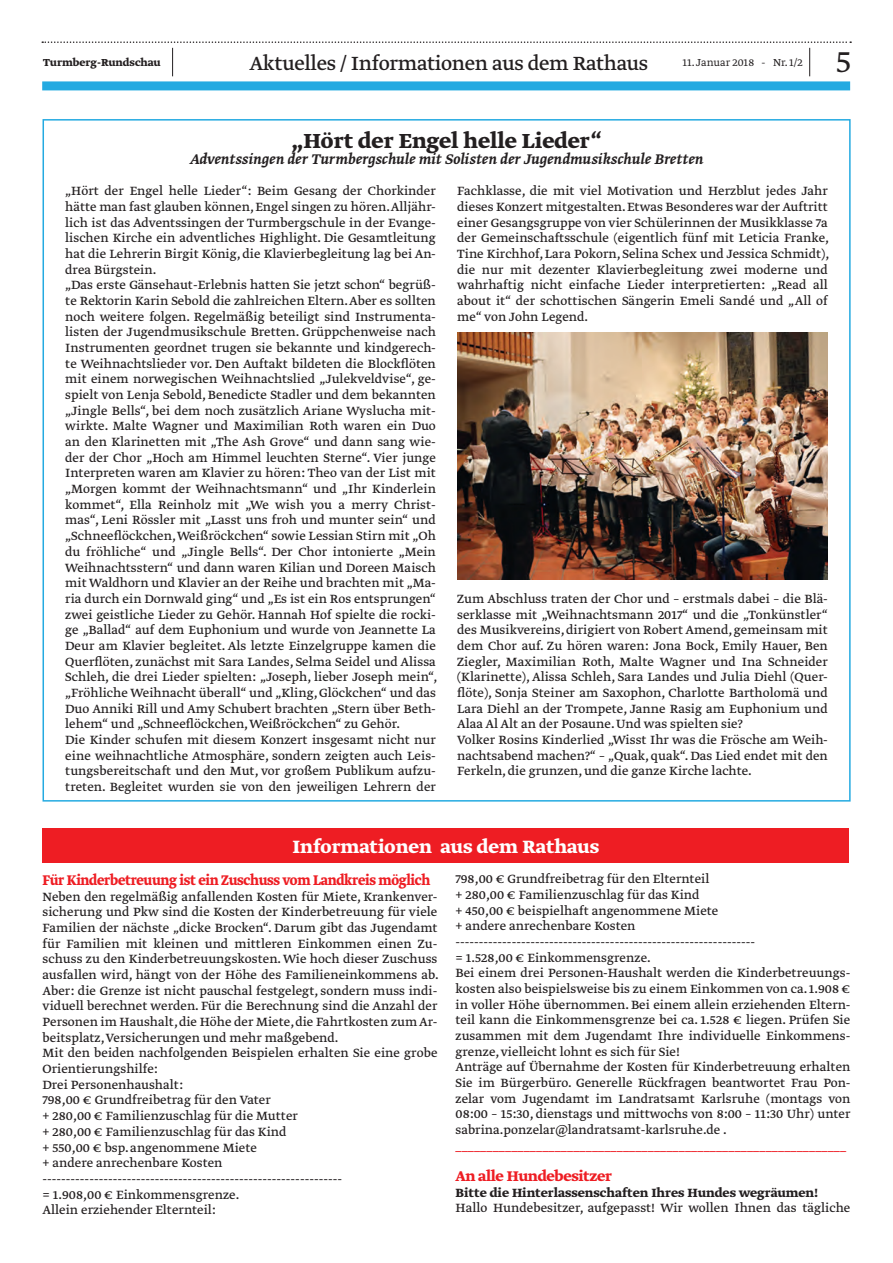
<style>
.page{position:relative;width:893px;height:1263px;background:#fff}
.page>*{position:absolute;margin:0;border:0;box-sizing:border-box;transform-origin:0 0}
.t1{font:300 36px "Greta Text Std";color:#231f20}
.t2{font:700 24px "Greta Text Std";color:#231f20}
.t3{font:22.5px "Greta Text Std";letter-spacing:-.015em;color:#231f20}
.t4{font:700 21px "Greta Text Std";color:#fff}
.t5{font:italic 500 16.5px "Greta Text Std";letter-spacing:.005em;color:#231f20}
.t6{font:700 16.5px "Greta Text Std";letter-spacing:-.02em;color:#ee1d23;scale:.89 1}
.t7{font:700 16.5px "Greta Text Std";letter-spacing:-.02em;color:#ee1d23}
.t8{font:14.1px/15.8px "Greta Text Std Regular Min";color:#231f20}
.t9{font:14.1px "Greta Text Std Regular Min";color:#ee1d23}
.t10{font:700 14.1px "Greta Text Std";color:#231f20}
.t11{font:300 12px "Greta Text Std";color:#231f20}
.t12{font:700 12px "Greta Text Std";color:#231f20}
</style>
<div class="page">
<div style="left:42px;top:81px;width:808px;height:9px;background:#24aae1"></div>
<svg style="left:42px;top:41px;width:809px;height:35px"></svg>
<img style="left:457px;top:333px;width:370px;height:247px">
<div style="left:43px;top:828px;width:806px;height:35px;background:#ee1d23"></div>
<p class="t12" style="left:43px;top:56px;width:119px">Turmberg-Rundschau</p>
<h3 class="t3" style="left:249px;top:50px;width:400px">Aktuelles / Informationen aus dem Rathaus</h3>
<p class="t11" style="left:682px;top:56px;width:122px">11. Januar 2018 - Nr. 1/2</p>
<h1 class="t1" style="left:836px;top:41px;width:16px">5</h1>
<h2 class="t2" style="left:291px;top:127px;width:312px">„Hört der Engel helle Lieder“</h2>
<p class="t5" style="left:190px;top:150px;width:515px">Adventssingen der Turmbergschule mit Solisten der Jugendmusikschule Bretten</p>
<p class="t8" style="left:65px;top:184px;width:374px">„Hört der Engel helle Lieder“: Beim Gesang der Chorkinder hätte man fast glauben können, Engel singen zu hören.Alljähr&shy;lich ist das Adventssingen der Turmbergschule in der Evange&shy;lischen Kirche ein adventliches Highlight. Die Gesamtleitung hat die Lehrerin Birgit König, die Klavierbegleitung lag bei An&shy;drea Bürgstein.<br>„Das erste Gänsehaut-Erlebnis hatten Sie jetzt schon“ begrüß&shy;te Rektorin Karin Sebold die zahlreichen Eltern. Aber es sollten noch weitere folgen. Regelmäßig beteiligt sind Instrumenta&shy;listen der Jugendmusikschule Bretten. Grüppchenweise nach Instrumenten geordnet trugen sie bekannte und kindgerech&shy;te Weihnachtslieder vor. Den Auftakt bildeten die Blockflöten mit einem norwegischen Weihnachtslied „Julekveldvise“, ge&shy;spielt von Lenja Sebold, Benedicte Stadler und dem bekannten „Jingle Bells“, bei dem noch zusätzlich Ariane Wyslucha mit&shy;wirkte. Malte Wagner und Maximilian Roth waren ein Duo an den Klarinetten mit „The Ash Grove“ und dann sang wie&shy;der der Chor „Hoch am Himmel leuchten Sterne“. Vier junge Interpreten waren am Klavier zu hören: Theo van der List mit „Morgen kommt der Weihnachtsmann“ und „Ihr Kinderlein kommet“, Ella Reinholz mit „We wish you a merry Christ&shy;mas“, Leni Rössler mit „Lasst uns froh und munter sein“ und „Schneeflöckchen, Weißröckchen“ sowie Lessian Stirn mit „Oh du fröhliche“ und „Jingle Bells“. Der Chor intonierte „Mein Weihnachtsstern“ und dann waren Kilian und Doreen Maisch mit Waldhorn und Klavier an der Reihe und brachten mit „Ma&shy;ria durch ein Dornwald ging“ und „Es ist ein Ros entsprungen“ zwei geistliche Lieder zu Gehör. Hannah Hof spielte die rocki&shy;ge „Ballad“ auf dem Euphonium und wurde von Jeannette La Deur am Klavier begleitet. Als letzte Einzelgruppe kamen die Querflöten, zunächst mit Sara Landes, Selma Seidel und Alissa Schleh, die drei Lieder spielten: „Joseph, lieber Joseph mein“, „Fröhliche Weihnacht überall“ und „Kling, Glöckchen“ und das Duo Anniki Rill und Amy Schubert brachten „Stern über Beth&shy;lehem“ und „Schneeflöckchen, Weißröckchen“ zu Gehör.<br>Die Kinder schufen mit diesem Konzert insgesamt nicht nur eine weihnachtliche Atmosphäre, sondern zeigten auch Leis&shy;tungsbereitschaft und den Mut, vor großem Publikum aufzu&shy;treten. Begleitet wurden sie von den jeweiligen Lehrern der</p>
<p class="t8" style="left:457px;top:184px;width:374px;text-align:justify">Fachklasse, die mit viel Motivation und Herzblut jedes Jahr dieses Konzert mitgestalten. Etwas Besonderes war der Auftritt einer Gesangsgruppe von vier Schülerinnen der Musikklasse 7a der Gemeinschaftsschule (eigentlich fünf mit Leticia Franke, Tine Kirchhof, Lara Pokorn, Selina Schex und Jessica Schmidt), die nur mit dezenter Klavierbegleitung zwei moderne und wahrhaftig nicht einfache Lieder interpretierten: „Read all about it“ der schottischen Sängerin Emeli Sandé und „All of me“ von John Legend.</p>
<p class="t8" style="left:457px;top:592px;width:372px">Zum Abschluss traten der Chor und – erstmals dabei – die Blä&shy;serklasse mit „Weihnachtsmann 2017“ und die „Tonkünstler“ des Musikvereins, dirigiert von Robert Amend, gemeinsam mit dem Chor auf. Zu hören waren: Jona Bock, Emily Hauer, Ben Ziegler, Maximilian Roth, Malte Wagner und Ina Schneider (Klarinette), Alissa Schleh, Sara Landes und Julia Diehl (Quer&shy;flöte), Sonja Steiner am Saxophon, Charlotte Bartholomä und Lara Diehl an der Trompete, Janne Rasig am Euphonium und Alaa Al Alt an der Posaune. Und was spielten sie?<br>Volker Rosins Kinderlied „Wisst Ihr was die Frösche am Weih&shy;nachtsabend machen?“ – „Quak, quak“. Das Lied endet mit den Ferkeln, die grunzen, und die ganze Kirche lachte.</p>
<h3 class="t4" style="left:292px;top:834px;width:308px">Informationen aus dem Rathaus</h3>
<p class="t6" style="left:43px;top:870px;width:437px">Für Kinderbetreuung ist ein Zuschuss vom Landkreis möglich</p>
<p class="t8" style="left:43px;top:889px;width:398px">Neben den regelmäßig anfallenden Kosten für Miete, Krankenver&shy;sicherung und Pkw sind die Kosten der Kinderbetreuung für viele Familien der nächste „dicke Brocken“. Darum gibt das Jugendamt für Familien mit kleinen und mittleren Einkommen einen Zu&shy;schuss zu den Kinderbetreuungskosten. Wie hoch dieser Zuschuss ausfallen wird, hängt von der Höhe des Familieneinkommens ab.<br>Aber: die Grenze ist nicht pauschal festgelegt, sondern muss indi&shy;viduell berechnet werden. Für die Berechnung sind die Anzahl der Personen im Haushalt, die Höhe der Miete, die Fahrtkosten zum Ar&shy;beitsplatz, Versicherungen und mehr maßgebend.<br>Mit den beiden nachfolgenden Beispielen erhalten Sie eine grobe Orientierungshilfe:<br>Drei Personenhaushalt:<br>798,00 € Grundfreibetrag für den Vater<br>+ 280,00 € Familienzuschlag für die Mutter<br>+ 280,00 € Familienzuschlag für das Kind<br>+ 550,00 € bsp. angenommene Miete<br>+ andere anrechenbare Kosten ----------------------------------------------------------------<br>= 1.908,00 € Einkommensgrenze.<br>Allein erziehender Elternteil:</p>
<p class="t8" style="left:455px;top:872px;width:397px">798,00 € Grundfreibetrag für den Elternteil<br>+ 280,00 € Familienzuschlag für das Kind<br>+ 450,00 € beispielhaft angenommene Miete<br>+ andere anrechenbare Kosten ----------------------------------------------------------------<br>= 1.528,00 € Einkommensgrenze.<br>Bei einem drei Personen-Haushalt werden die Kinderbetreuungs&shy;kosten also beispielsweise bis zu einem Einkommen von ca. 1.908 € in voller Höhe übernommen. Bei einem allein erziehenden Eltern&shy;teil kann die Einkommensgrenze bei ca. 1.528 € liegen. Prüfen Sie zusammen mit dem Jugendamt Ihre individuelle Einkommens&shy;grenze, vielleicht lohnt es sich für Sie!<br>Anträge auf Übernahme der Kosten für Kinderbetreuung erhalten Sie im Bürgerbüro. Generelle Rückfragen beantwortet Frau Pon&shy;zelar vom Jugendamt im Landratsamt Karlsruhe (montags von 08:00 – 15:30, dienstags und mittwochs von 8:00 – 11:30 Uhr) unter sabrina.ponzelar@landratsamt-karlsruhe.de .</p>
<p class="t9" style="left:455px;top:1137px;width:392px">_______________________________________________________________</p>
<p class="t7" style="left:455px;top:1166px;width:158px">An alle Hundebesitzer</p>
<p class="t10" style="left:455px;top:1184px;width:364px">Bitte die Hinterlassenschaften Ihres Hundes wegräumen!</p>
<p class="t8" style="left:455px;top:1201px;width:396px">Hallo Hundebesitzer, aufgepasst! Wir wollen Ihnen das tägliche</p>
</div>
